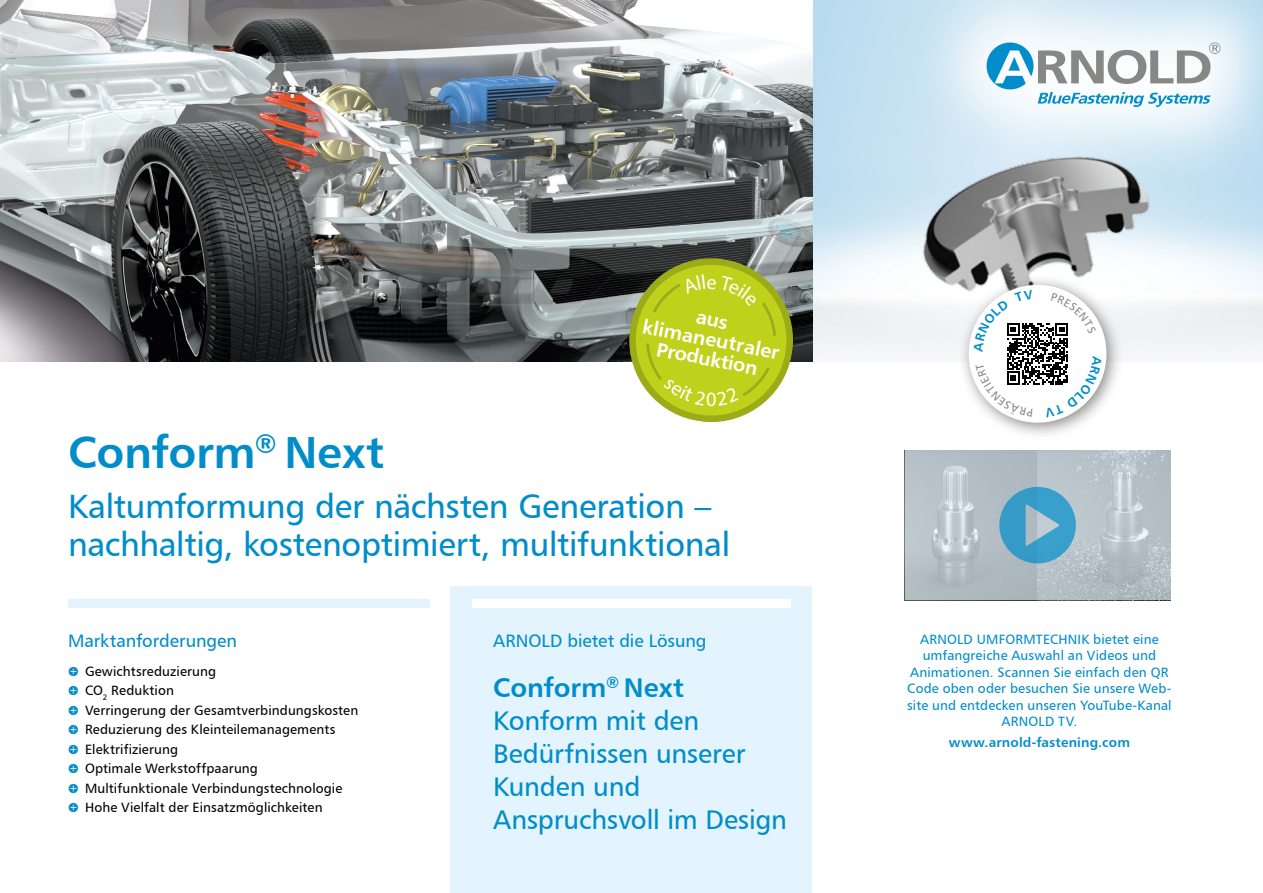
<style>
.page{position:relative;width:1263px;height:893px;background:#fff}
.page>*{position:absolute;margin:0;border:0;box-sizing:border-box;transform-origin:0 0}
.t1{font:45px "Humanist 777 BT Bold B";letter-spacing:-.01em;color:#008dca}
.t2{font:33.75px/37.5px "Humanist 777 BT Roman B";letter-spacing:-.01em;color:#008dca}
.t3{font:27px/33px "Humanist 777 BT Roman B";letter-spacing:-.01em;color:#008dca}
.t4{font:27px "Humanist 777 BT Bold B";letter-spacing:-.005em;color:#008dca}
.t5{font:20.4px "Myriad Pro";color:#fff}
.t6{font:19.95px/19.6px "Humanist 777 BT Bold B";color:#fff;text-align:center}
.t7{font:18px "Humanist 777 BT Roman B";letter-spacing:-.005em;color:#008dca}
.t8{font:13.5px "Humanist 777 BT Roman B";letter-spacing:.01em;color:#000}
.t9{font:13.5px/16.5px "Humanist 777 BT Roman B";letter-spacing:.01em;color:#008dca;text-align:center}
.t10{font:13.5px "Humanist 777 BT Bold B";letter-spacing:.01em;color:#008dca}
.s1{font-family:"Klavika";color:#008dca}
</style>
<div class="page">
<img style="left:0;top:0;width:1263px;height:361px">
<img style="left:903px;top:122px;width:269px;height:205px">
<div style="left:68px;top:600px;width:361px;height:8px;background:#e4f4fe"></div>
<div style="left:451px;top:587px;width:361px;height:306px;background:#e4f4fe"></div>
<div style="left:472px;top:600px;width:319px;height:8px;background:#fff"></div>
<div style="left:907px;top:0;width:356px;height:187px;background:#fff;opacity:.95"></div>
<svg style="left:986px;top:43px;width:234px;height:64px"></svg>
<svg style="left:958px;top:274px;width:165px;height:161px"></svg>
<div style="left:969px;top:285px;width:137px;height:138px;background:#fff;border-radius:50%"></div>
<svg style="left:905px;top:451px;width:265px;height:149px;background:#b6c1c7"></svg>
<svg style="left:999px;top:487px;width:77px;height:76px;background:#62a8c8"></svg>
<svg style="left:973px;top:290px;width:129px;height:127px"></svg>
<svg style="left:622px;top:251px;width:178px;height:172px;background:#afbc43"></svg>
<h3 class="t6" style="left:648px;top:297px;width:141px;rotate:11deg">aus klimaneutraler<br>Produktion</h3>
<h3 class="t5" style="left:706px;top:386px;width:12px">0</h3>
<h1 class="t1" style="left:68px;top:424px;width:318px">Conform<sup>®</sup> Next</h1>
<h2 class="t2" style="left:68px;top:487px;width:664px">Kaltumformung der nächsten Generation – nachhaltig, kostenoptimiert, multifunktional</h2>
<h3 class="t7" style="left:68px;top:630px;width:170px">Marktanforderungen</h3>
<h3 class="t7" style="left:493px;top:630px;width:215px">ARNOLD bietet die Lösung</h3>
<h3 class="t4" style="left:493px;top:670px;width:192px">Conform<sup>®</sup> Next</h3>
<h3 class="t3" style="left:493px;top:703px;width:295px">Konform mit den<br>Bedürfnissen unserer<br>Kunden und<br>Anspruchsvoll im Design</h3>
<p class="t8" style="left:68px;top:663px;width:150px"><span class="s1">•</span> Gewichtsreduzierung</p>
<p class="t8" style="left:68px;top:682px;width:108px"><span class="s1">•</span> CO<sub>2</sub> Reduktion</p>
<p class="t8" style="left:68px;top:702px;width:292px"><span class="s1">•</span> Verringerung der Gesamtverbindungskosten</p>
<p class="t8" style="left:68px;top:721px;width:269px"><span class="s1">•</span> Reduzierung des Kleinteilemanagements</p>
<p class="t8" style="left:68px;top:741px;width:112px"><span class="s1">•</span> Elektrifizierung</p>
<p class="t8" style="left:68px;top:760px;width:191px"><span class="s1">•</span> Optimale Werkstoffpaarung</p>
<p class="t8" style="left:68px;top:779px;width:276px"><span class="s1">•</span> Multifunktionale Verbindungstechnologie</p>
<p class="t8" style="left:68px;top:799px;width:256px"><span class="s1">•</span> Hohe Vielfalt der Einsatzmöglichkeiten</p>
<p class="t9" style="left:907px;top:631px;width:266px">ARNOLD UMFORMTECHNIK bietet eine umfangreiche Auswahl an Videos und Animationen. Scannen Sie einfach den QR Code oben oder besuchen Sie unsere Web&shy;site und entdecken unseren YouTube-Kanal ARNOLD TV.</p>
<p class="t10" style="left:949px;top:734px;width:183px">www.arnold-fastening.com</p>
</div>
